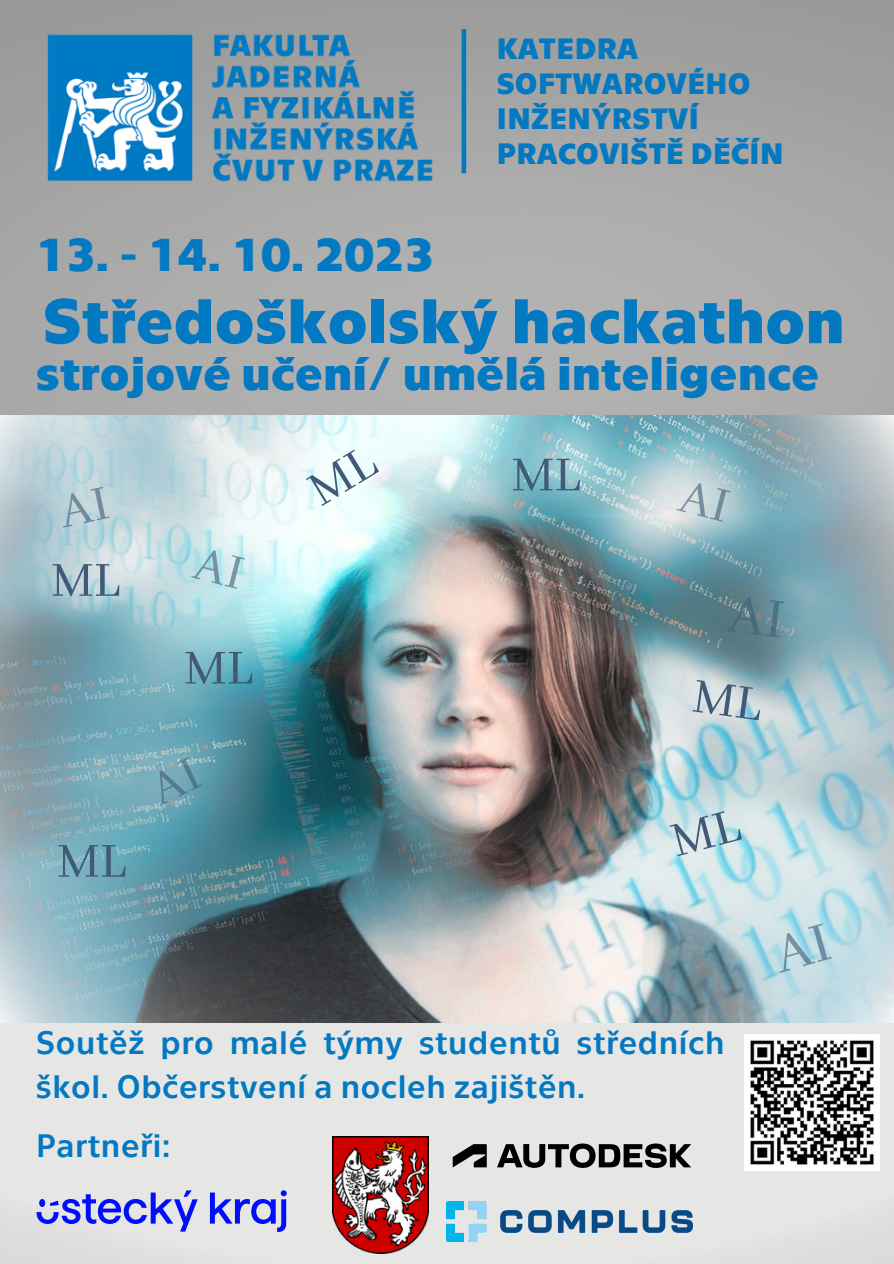
<style>
.page{position:relative;width:894px;height:1264px;background:#fff}
.page>*{position:absolute;margin:0;border:0;box-sizing:border-box;transform-origin:0 0}
.t1{font:700 64.5px "Technika";color:#0379c2}
.t2{font:54px "Abhaya Libre";color:#415a77}
.t3{font:700 48px "Technika";color:#0379c2}
.t4{font:33px/44px "Technika";color:#0379c2}
.t5{font:700 30px/35px "Technika";color:#0379c2}
</style>
<div class="page">
<img style="left:0;top:0;width:893px;height:1263px">
<img style="left:0;top:415px;width:893px;height:607px">
<svg style="left:452px;top:1144px;width:34px;height:23px"></svg>
<svg style="left:497px;top:1143px;width:194px;height:24px"></svg>
<img style="left:33px;top:22px;width:414px;height:171px">
<div style="left:461px;top:29px;width:5px;height:144px;background:#0379c2"></div>
<img style="left:446px;top:1200px;width:246px;height:41px">
<img style="left:743px;top:1034px;width:136px;height:135px">
<img style="left:332px;top:1135px;width:96px;height:118px">
<svg style="left:37px;top:1190px;width:249px;height:41px"></svg>
<svg style="left:191px;top:546px;width:54px;height:43px"></svg>
<svg style="left:676px;top:479px;width:54px;height:43px"></svg>
<svg style="left:146px;top:756px;width:56px;height:50px"></svg>
<svg style="left:726px;top:594px;width:58px;height:43px"></svg>
<svg style="left:56px;top:486px;width:54px;height:41px"></svg>
<svg style="left:692px;top:679px;width:70px;height:41px"></svg>
<svg style="left:669px;top:808px;width:73px;height:48px"></svg>
<svg style="left:305px;top:444px;width:74px;height:62px"></svg>
<svg style="left:770px;top:922px;width:61px;height:50px"></svg>
<p class="t3" style="left:36px;top:222px;width:399px">13. - 14. 10. 2023</p>
<p class="t5" style="left:496px;top:29px;width:289px">KATEDRA<br>SOFTWAROVÉHO<br>INŽENÝRSTVÍ<br>PRACOVIŠTĚ DĚČÍN</p>
<p class="t1" style="left:42px;top:277px;width:803px">Středoškolský hackathon</p>
<p class="t3" style="left:36px;top:341px;width:784px">strojové učení/ umělá inteligence</p>
<p class="t2" style="left:51px;top:550px;width:70px">ML</p>
<p class="t2" style="left:184px;top:638px;width:70px">ML</p>
<p class="t2" style="left:57px;top:831px;width:70px">ML</p>
<p class="t2" style="left:511px;top:445px;width:70px">ML</p>
<p class="t4" style="left:36px;top:1017px;width:690px">Soutěž pro malé týmy studentů středních škol. Občerstvení a nocleh zajištěn.</p>
<p class="t4" style="left:36px;top:1121px;width:136px">Partneři:</p>
</div>
